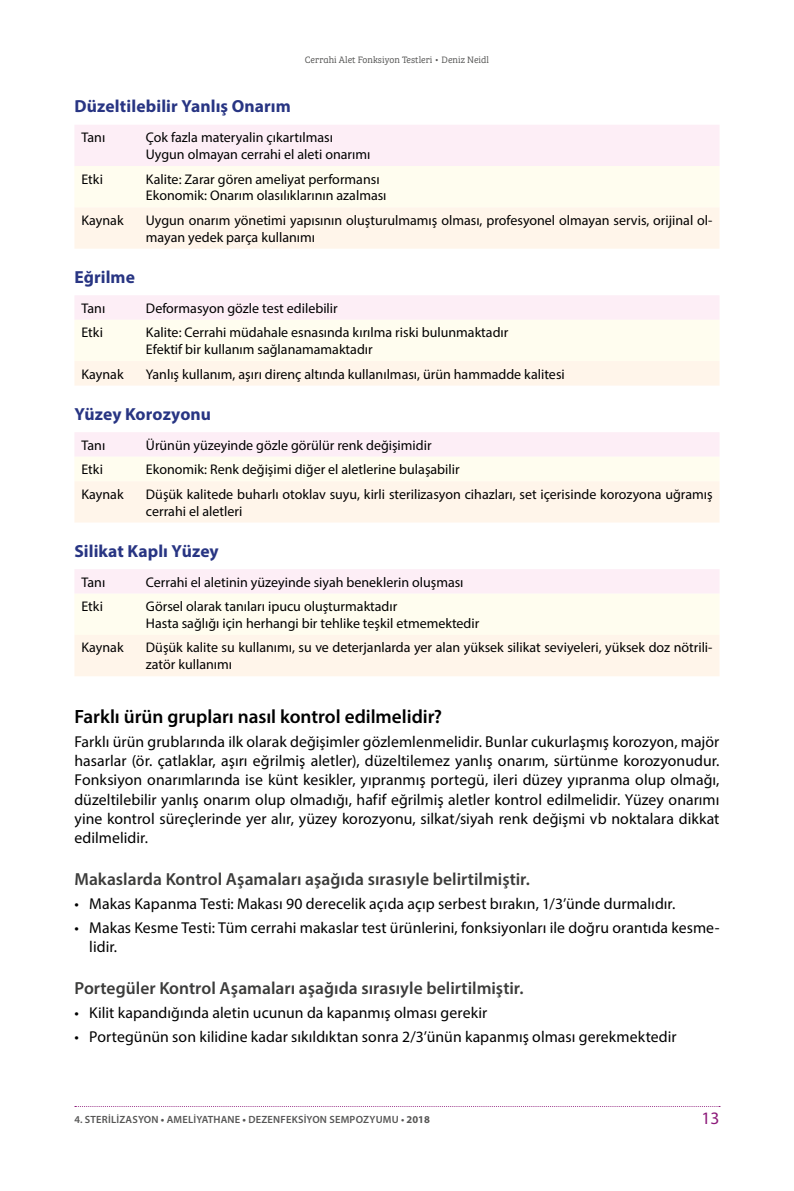
<style>
.page{position:relative;width:794px;height:1191px;background:#fff}
.page>*{position:absolute;margin:0;border:0;box-sizing:border-box;transform-origin:0 0}
.ARA_BAŞLIK{font:600 19.25px "Myriad Pro";letter-spacing:-.005em;color:#000}
.ARA_BAŞLIK_KÜÇÜK{font:600 17.5px "Myriad Pro";color:#3c3c3b}
.TABLO_METİN{font:700 17.5px "Myriad Pro";letter-spacing:.005em;color:#283583}
.TABLO_BAŞLIK{font:700 17.5px "Myriad Pro";letter-spacing:.005em;color:#283583}
.t1{font:17.5px "Myriad Pro";color:#8c1979}
.METİN{font:15.75px/19.2px "Myriad Pro";color:#000;text-align:justify}
.TABLO_METİN-2{font:14px/16.8px "Myriad Pro";color:#000}
.t2{font:600 10.5px "Myriad Pro";letter-spacing:.02em;color:#575756}
.üstbilgi-yazar_adı{font:9.62px "Bree Serif Lt";color:#575756}
.s1{font-weight:700}
</style>
<div class="page">
<svg style="left:75px;top:1106px;width:645px;height:1px"></svg>
<div style="left:74px;top:125px;width:645px;height:124px;background:#fff5ef"></div>
<div style="left:74px;top:295px;width:645px;height:90px;background:#fff5ef"></div>
<div style="left:74px;top:432px;width:645px;height:90px;background:#fff5ef"></div>
<div style="left:74px;top:569px;width:645px;height:107px;background:#fff5ef"></div>
<p class="üstbilgi-yazar_adı" style="left:305px;top:53px;width:186px">Cerrahi Alet Fonksiyon Testleri • Deniz Neidl</p>
<p class="TABLO_METİN" style="left:74px;top:95px;width:218px">Düzeltilebilir Yanlış Onarım</p>
<p class="TABLO_METİN-2" style="left:81px;top:129px;width:25px">Tanı</p>
<p class="TABLO_METİN-2" style="left:146px;top:129px;width:188px">Çok fazla materyalin çıkartılması</p>
<p class="TABLO_METİN-2" style="left:146px;top:146px;width:226px">Uygun olmayan cerrahi el aleti onarımı</p>
<p class="TABLO_METİN-2" style="left:81px;top:170px;width:23px">Etki</p>
<p class="TABLO_METİN-2" style="left:146px;top:170px;width:235px">Kalite: Zarar gören ameliyat performansı</p>
<p class="TABLO_METİN-2" style="left:146px;top:187px;width:242px">Ekonomik: Onarım olasılıklarının azalması</p>
<p class="TABLO_METİN-2" style="left:81px;top:211px;width:44px">Kaynak</p>
<p class="TABLO_METİN-2" style="left:146px;top:211px;width:568px">Uygun onarım yönetimi yapısının oluşturulmamış olması, profesyonel olmayan servis, orijinal ol&shy;mayan yedek parça kullanımı</p>
<p class="TABLO_BAŞLIK" style="left:74px;top:266px;width:62px">Eğrilme</p>
<p class="TABLO_METİN-2" style="left:81px;top:299px;width:25px">Tanı</p>
<p class="TABLO_METİN-2" style="left:146px;top:299px;width:193px">Deformasyon gözle test edilebilir</p>
<p class="TABLO_METİN-2" style="left:81px;top:324px;width:23px">Etki</p>
<p class="TABLO_METİN-2" style="left:146px;top:324px;width:364px">Kalite: Cerrahi müdahale esnasında kırılma riski bulunmaktadır</p>
<p class="TABLO_METİN-2" style="left:146px;top:341px;width:228px">Efektif bir kullanım sağlanamamaktadır</p>
<p class="TABLO_METİN-2" style="left:81px;top:365px;width:44px">Kaynak</p>
<p class="TABLO_METİN-2" style="left:146px;top:365px;width:420px">Yanlış kullanım, aşırı direnç altında kullanılması, ürün hammadde kalitesi</p>
<p class="TABLO_METİN" style="left:74px;top:402px;width:138px">Yüzey Korozyonu</p>
<p class="TABLO_METİN-2" style="left:81px;top:436px;width:25px">Tanı</p>
<p class="TABLO_METİN-2" style="left:146px;top:436px;width:287px">Ürünün yüzeyinde gözle görülür renk değişimidir</p>
<p class="TABLO_METİN-2" style="left:81px;top:461px;width:23px">Etki</p>
<p class="TABLO_METİN-2" style="left:146px;top:461px;width:315px">Ekonomik: Renk değişimi diğer el aletlerine bulaşabilir</p>
<p class="TABLO_METİN-2" style="left:81px;top:485px;width:44px">Kaynak</p>
<p class="TABLO_METİN-2" style="left:146px;top:485px;width:568px">Düşük kalitede buharlı otoklav suyu, kirli sterilizasyon cihazları, set içerisinde korozyona uğramış cerrahi el aletleri</p>
<p class="TABLO_METİN" style="left:74px;top:539px;width:146px">Silikat Kaplı Yüzey</p>
<p class="TABLO_METİN-2" style="left:81px;top:573px;width:25px">Tanı</p>
<p class="TABLO_METİN-2" style="left:146px;top:573px;width:319px">Cerrahi el aletinin yüzeyinde siyah beneklerin oluşması</p>
<p class="TABLO_METİN-2" style="left:81px;top:598px;width:23px">Etki</p>
<p class="TABLO_METİN-2" style="left:146px;top:598px;width:253px">Görsel olarak tanıları ipucu oluşturmaktadır</p>
<p class="TABLO_METİN-2" style="left:146px;top:614px;width:335px">Hasta sağlığı için herhangi bir tehlike teşkil etmemektedir</p>
<p class="TABLO_METİN-2" style="left:81px;top:639px;width:44px">Kaynak</p>
<p class="TABLO_METİN-2" style="left:146px;top:639px;width:568px">Düşük kalite su kullanımı, su ve deterjanlarda yer alan yüksek silikat seviyeleri, yüksek doz nötrili&shy;zatör kullanımı</p>
<p class="ARA_BAŞLIK" style="left:74px;top:704px;width:369px">Farklı ürün grupları nasıl kontrol edilmelidir?</p>
<p class="METİN" style="left:74px;top:731px;width:646px">Farklı ürün grublarında ilk olarak değişimler gözlemlenmelidir. Bunlar cukurlaşmış korozyon, majör hasarlar (ör. çatlaklar, aşırı eğrilmiş aletler), düzeltilemez yanlış onarım, sürtünme korozyonudur.<br>Fonksiyon onarımlarında ise künt kesikler, yıpranmış portegü, ileri düzey yıpranma olup olmağı, düzeltilebilir yanlış onarım olup olmadığı, hafif eğrilmiş aletler kontrol edilmelidir. Yüzey onarımı yine kontrol süreçlerinde yer alır, yüzey korozyonu, silkat/siyah renk değişmi vb noktalara dikkat edilmelidir.</p>
<p class="ARA_BAŞLIK_KÜÇÜK" style="left:74px;top:867px;width:457px">Makaslarda Kontrol Aşamaları aşağıda sırasıyle belirtilmiştir.</p>
<p class="METİN" style="left:74px;top:893px;width:602px">• Makas Kapanma Testi: Makası 90 derecelik açıda açıp serbest bırakın, 1/3’ünde durmalıdır.</p>
<p class="METİN" style="left:89px;top:918px;width:632px;text-indent:-15px">• Makas Kesme Testi: Tüm cerrahi makaslar test ürünlerini, fonksiyonları ile doğru orantıda kesme&shy;lidir.</p>
<p class="ARA_BAŞLIK_KÜÇÜK" style="left:74px;top:976px;width:450px">Portegüler Kontrol Aşamaları aşağıda sırasıyle belirtilmiştir.</p>
<p class="METİN" style="left:74px;top:1002px;width:414px">• Kilit kapandığında aletin ucunun da kapanmış olması gerekir</p>
<p class="METİN" style="left:74px;top:1027px;width:604px">• Portegünün son kilidine kadar sıkıldıktan sonra 2/3’ünün kapanmış olması gerekmektedir</p>
<p class="t2" style="left:74px;top:1112px;width:357px">4. STERILIZASYON <span class="s1">•</span> AMELIYATHANE <span class="s1">•</span> DEZENFEKSIYON SEMPOZYUMU • <span class="s1">2018</span></p>
<p class="t1" style="left:701px;top:1107px;width:19px">13</p>
</div>
